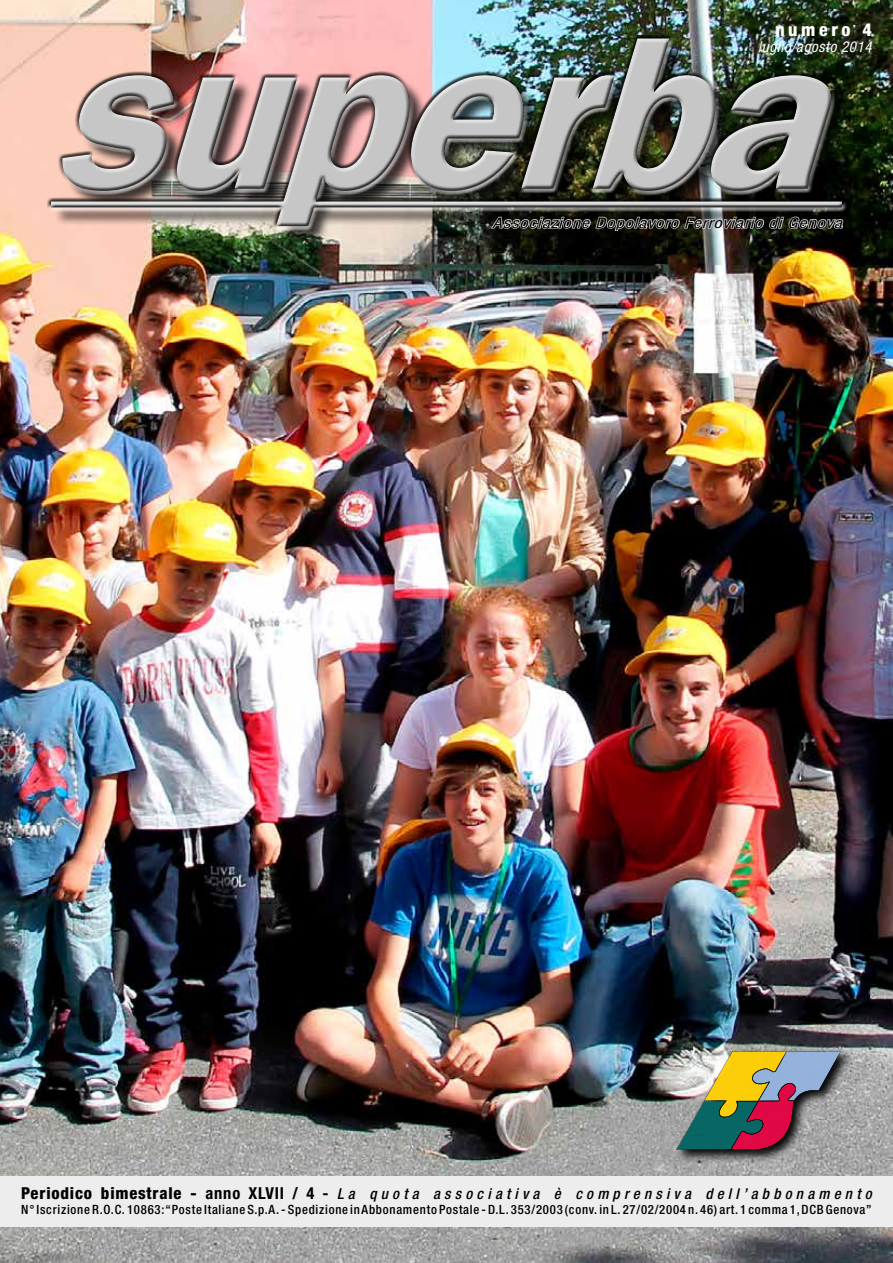
<style>
.page{position:relative;width:893px;height:1263px;background:#fff}
.page>*{position:absolute;margin:0;border:0;box-sizing:border-box;transform-origin:0 0}
.t1{font:italic 600 219px "Franklin Gothic";letter-spacing:-.005em;color:#c6c6c6}
.t2{font:800 condensed 18px "Helvetica Neue";letter-spacing:.2em;color:#fff}
.t3{font:italic 500 condensed 15px "Helvetica Neue";letter-spacing:.28em;color:#000}
.t4{font:italic condensed 15px "Helvetica Neue";letter-spacing:.04em;color:#fff}
.t5{font:italic condensed 14.4px "Helvetica Neue";letter-spacing:.04em;color:#000;scale:1.29 1}
.t6{font:500 condensed 12.75px "Helvetica Neue";letter-spacing:.06em;color:#000}
.s1{font-weight:800;font-style:normal;font-size:16.5px}
.s2{font-weight:700;font-style:normal;font-size:16.5px}
</style>
<div class="page">
<img style="left:0;top:0;width:893px;height:1263px">
<img style="left:490px;top:245px;width:354px;height:99px">
<svg style="left:673px;top:1048px;width:180px;height:115px;background:#9a9b9a"></svg>
<div style="left:673px;top:1050px;width:172px;height:105px;background:#000;opacity:.75"></div>
<div style="left:0;top:1176px;width:893px;height:51px;background:#ededed"></div>
<div style="left:54px;top:41px;width:807px;height:204px;background:#000;opacity:.75"></div>
<div style="left:47px;top:36px;width:800px;height:195px;background:#000;opacity:.75"></div>
<h2 class="t2" style="left:775px;top:18px;width:98px">numero 4</h2>
<p class="t4" style="left:758px;top:38px;width:115px">luglio/agosto 2014</p>
<h1 class="t1" style="left:51px;top:-16px;width:766px">superba</h1>
<p class="t5" style="left:492px;top:214px;width:272px">Associazione Dopolavoro Ferroviario di Genova</p>
<p class="t3" style="left:21px;top:1185px;width:852px"><span class="s1">Periodico bimestrale -</span> <span class="s2">anno XLVII / 4 -</span> La quota associativa è comprensiva dell’abbonamento</p>
<p class="t6" style="left:21px;top:1202px;width:852px">N° Iscrizione R.O.C. 10863: “Poste Italiane S.p.A. - Spedizione in Abbonamento Postale - D.L. 353/2003 (conv. in L. 27/02/2004 n. 46) art. 1 comma 1, DCB Genova”</p>
</div>
